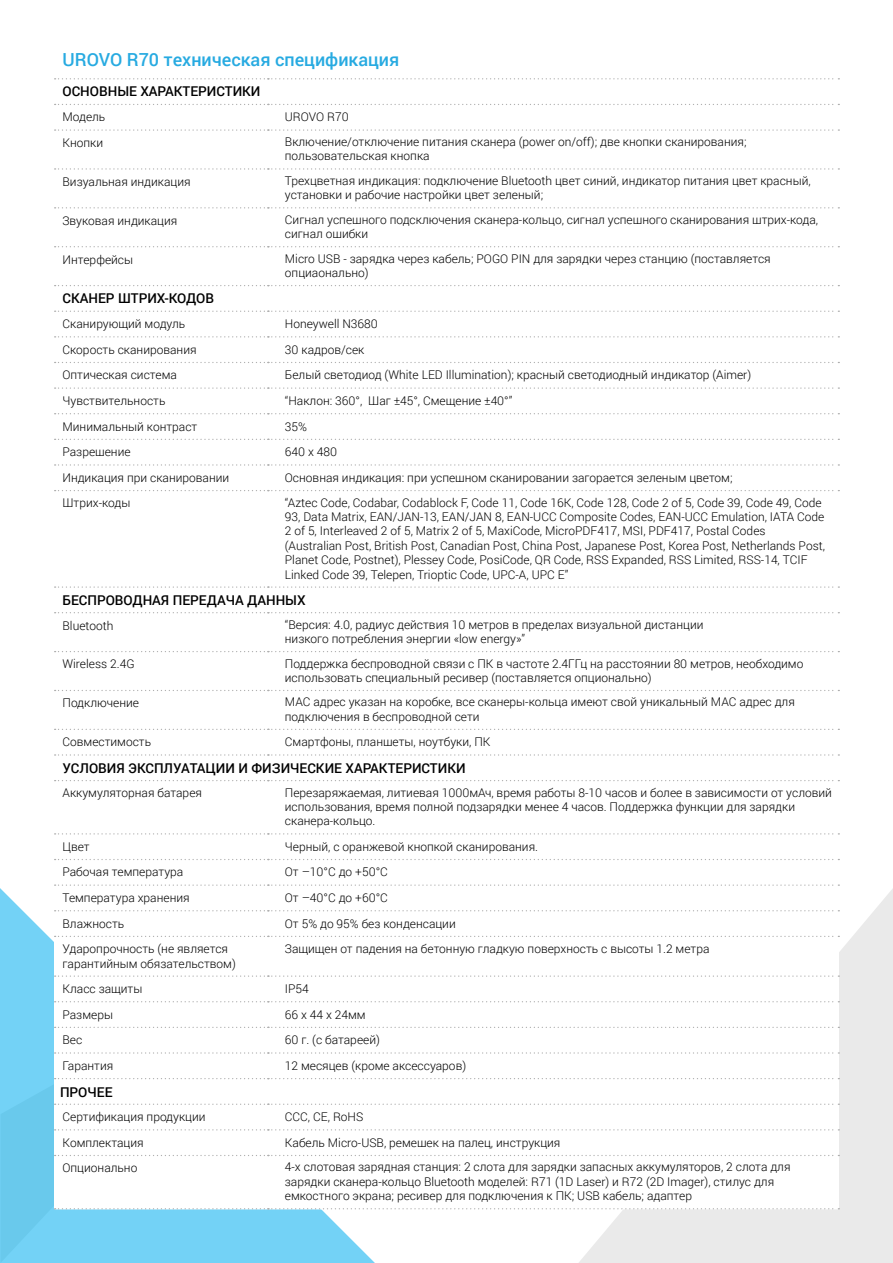
<style>
.page{position:relative;width:893px;height:1263px;background:#fff}
.page>*{position:absolute;margin:0;border:0;box-sizing:border-box;transform-origin:0 0}
.t1{font:500 18px "Roboto";color:#27aae1}
.t2{font:500 13.5px "Roboto";color:#000}
.t3{font:300 12px/14.4px "Roboto";color:#000}
</style>
<div class="page">
<svg style="left:578px;top:889px;width:315px;height:374px;background:#ebebeb"></svg>
<svg style="left:0;top:888px;width:375px;height:375px;background:#7bd3f4"></svg>
<div style="left:54px;top:54px;width:785px;height:1155px;background:#fff"></div>
<svg style="left:55px;top:78px;width:784px;height:1px"></svg>
<svg style="left:55px;top:104px;width:784px;height:1px"></svg>
<svg style="left:55px;top:129px;width:784px;height:2px"></svg>
<svg style="left:55px;top:168px;width:784px;height:2px"></svg>
<svg style="left:55px;top:207px;width:784px;height:1px"></svg>
<svg style="left:55px;top:246px;width:784px;height:1px"></svg>
<svg style="left:55px;top:285px;width:784px;height:1px"></svg>
<svg style="left:55px;top:311px;width:784px;height:1px"></svg>
<svg style="left:55px;top:336px;width:784px;height:1px"></svg>
<svg style="left:55px;top:362px;width:784px;height:1px"></svg>
<svg style="left:55px;top:387px;width:784px;height:2px"></svg>
<svg style="left:55px;top:413px;width:784px;height:1px"></svg>
<svg style="left:55px;top:439px;width:784px;height:1px"></svg>
<svg style="left:55px;top:464px;width:784px;height:2px"></svg>
<svg style="left:55px;top:490px;width:784px;height:1px"></svg>
<svg style="left:55px;top:586px;width:784px;height:2px"></svg>
<svg style="left:55px;top:612px;width:784px;height:1px"></svg>
<svg style="left:55px;top:651px;width:784px;height:1px"></svg>
<svg style="left:55px;top:690px;width:784px;height:1px"></svg>
<svg style="left:55px;top:729px;width:784px;height:1px"></svg>
<svg style="left:55px;top:754px;width:784px;height:2px"></svg>
<svg style="left:55px;top:780px;width:784px;height:1px"></svg>
<svg style="left:55px;top:833px;width:784px;height:1px"></svg>
<svg style="left:55px;top:859px;width:784px;height:1px"></svg>
<svg style="left:55px;top:884px;width:784px;height:2px"></svg>
<svg style="left:55px;top:910px;width:784px;height:1px"></svg>
<svg style="left:55px;top:936px;width:784px;height:1px"></svg>
<svg style="left:55px;top:975px;width:784px;height:2px"></svg>
<svg style="left:55px;top:1001px;width:784px;height:1px"></svg>
<svg style="left:55px;top:1027px;width:784px;height:1px"></svg>
<svg style="left:55px;top:1052px;width:784px;height:2px"></svg>
<svg style="left:55px;top:1078px;width:784px;height:1px"></svg>
<svg style="left:55px;top:1103px;width:784px;height:2px"></svg>
<svg style="left:55px;top:1129px;width:784px;height:1px"></svg>
<svg style="left:55px;top:1155px;width:784px;height:1px"></svg>
<svg style="left:55px;top:1208px;width:784px;height:1px"></svg>
<h1 class="t1" style="left:63px;top:47px;width:338px">UROVO R70 техническая спецификация</h1>
<p class="t2" style="left:63px;top:82px;width:199px">ОСНОВНЫЕ ХАРАКТЕРИСТИКИ</p>
<p class="t3" style="left:63px;top:109px;width:44px">Модель</p>
<p class="t3" style="left:285px;top:109px;width:65px">UROVO R70</p>
<p class="t3" style="left:63px;top:135px;width:42px">Кнопки</p>
<p class="t3" style="left:285px;top:134px;width:463px">Включение/отключение питания сканера (power on/off); две кнопки сканирования; пользовательская кнопка</p>
<p class="t3" style="left:63px;top:174px;width:130px">Визуальная индикация</p>
<p class="t3" style="left:285px;top:173px;width:527px">Трехцветная индикация: подключение Bluetooth цвет синий, индикатор питания цвет красный, установки и рабочие настройки цвет зеленый;</p>
<p class="t3" style="left:63px;top:213px;width:116px">Звуковая индикация</p>
<p class="t3" style="left:285px;top:212px;width:535px">Сигнал успешного подсключения сканера-кольцо, сигнал успешного сканирования штрих-кода, сигнал ошибки</p>
<p class="t3" style="left:63px;top:252px;width:72px">Интерфейсы</p>
<p class="t3" style="left:285px;top:251px;width:487px">Micro USB - зарядка через кабель; POGO PIN для зарядки через станцию (поставляется опциаонально)</p>
<p class="t2" style="left:63px;top:289px;width:153px">СКАНЕР ШТРИХ-КОДОВ</p>
<p class="t3" style="left:63px;top:316px;width:124px">Сканирующий модуль</p>
<p class="t3" style="left:285px;top:316px;width:94px">Honeywell N3680</p>
<p class="t3" style="left:63px;top:342px;width:136px">Скорость сканирования</p>
<p class="t3" style="left:285px;top:342px;width:81px">30 кадров/сек</p>
<p class="t3" style="left:62px;top:367px;width:116px">Оптическая система</p>
<p class="t3" style="left:285px;top:367px;width:468px">Белый светодиод (White LED Illumination); красный светодиодный индикатор (Aimer)</p>
<p class="t3" style="left:62px;top:393px;width:104px">Чувствительность</p>
<p class="t3" style="left:285px;top:393px;width:229px">“Наклон: 360°, Шаг ±45°, Смещение ±40°”</p>
<p class="t3" style="left:62px;top:419px;width:136px">Минимальный контраст</p>
<p class="t3" style="left:285px;top:419px;width:24px">35%</p>
<p class="t3" style="left:62px;top:444px;width:70px">Разрешение</p>
<p class="t3" style="left:285px;top:444px;width:54px">640 x 480</p>
<p class="t3" style="left:62px;top:470px;width:168px">Индикация при сканировании</p>
<p class="t3" style="left:285px;top:470px;width:449px">Основная индикация: при успешном сканировании загорается зеленым цветом;</p>
<p class="t3" style="left:62px;top:495px;width:69px">Штрих-коды</p>
<p class="t3" style="left:285px;top:495px;width:542px">“Aztec Code, Codabar, Codablock F, Code 11, Code 16K, Code 128, Code 2 of 5, Code 39, Code 49, Code 93, Data Matrix, EAN/JAN-13, EAN/JAN 8, EAN-UCC Composite Codes, EAN-UCC Emulation, IATA Code 2 of 5, Interleaved 2 of 5, Matrix 2 of 5, MaxiCode, MicroPDF417, MSI, PDF417, Postal Codes (Australian Post, British Post, Canadian Post, China Post, Japanese Post, Korea Post, Netherlands Post, Planet Code, Postnet), Plessey Code, PosiCode, QR Code, RSS Expanded, RSS Limited, RSS-14, TCIF Linked Code 39, Telepen, Trioptic Code, UPC-A, UPC E”</p>
<p class="t2" style="left:63px;top:590px;width:245px">БЕСПРОВОДНАЯ ПЕРЕДАЧА ДАННЫХ</p>
<p class="t3" style="left:63px;top:618px;width:52px">Bluetooth</p>
<p class="t3" style="left:285px;top:617px;width:420px">“Версия: 4.0, радиус действия 10 метров в пределах визуальной дистанции низкого потребления энергии «low energy»”</p>
<p class="t3" style="left:63px;top:656px;width:74px">Wireless 2.4G</p>
<p class="t3" style="left:285px;top:656px;width:520px">Поддержка беспроводной связи с ПК в частоте 2.4ГГц на расстоянии 80 метров, необходимо использовать специальный ресивер (поставляется опционально)</p>
<p class="t3" style="left:63px;top:695px;width:78px">Подключение</p>
<p class="t3" style="left:285px;top:695px;width:511px">MAC адрес указан на коробке, все сканеры-кольца имеют свой уникальный MAC адрес для подключения в беспроводной сети</p>
<p class="t3" style="left:63px;top:734px;width:90px">Совместимость</p>
<p class="t3" style="left:285px;top:734px;width:207px">Смартфоны, планшеты, ноутбуки, ПК</p>
<p class="t2" style="left:63px;top:758px;width:405px">УСЛОВИЯ ЭКСПЛУАТАЦИИ И ФИЗИЧЕСКИЕ ХАРАКТЕРИСТИКИ</p>
<p class="t3" style="left:63px;top:785px;width:141px">Аккумуляторная батарея</p>
<p class="t3" style="left:285px;top:785px;width:549px">Перезаряжаемая, литиевая 1000мАч, время работы 8-10 часов и более в зависимости от условий использования, время полной подзарядки менее 4 часов. Поддержка функции для зарядки сканера-кольцо.</p>
<p class="t3" style="left:63px;top:839px;width:29px">Цвет</p>
<p class="t3" style="left:285px;top:839px;width:255px">Черный, с оранжевой кнопкой сканирования.</p>
<p class="t3" style="left:63px;top:864px;width:122px">Рабочая температура</p>
<p class="t3" style="left:285px;top:864px;width:104px">От –10°C до +50°C</p>
<p class="t3" style="left:63px;top:890px;width:129px">Температура хранения</p>
<p class="t3" style="left:285px;top:890px;width:104px">От –40°C до +60°C</p>
<p class="t3" style="left:63px;top:916px;width:63px">Влажность</p>
<p class="t3" style="left:285px;top:916px;width:172px">От 5% до 95% без конденсации</p>
<p class="t3" style="left:63px;top:941px;width:175px">Ударопрочность (не является гарантийным обязательством)</p>
<p class="t3" style="left:285px;top:941px;width:426px">Защищен от падения на бетонную гладкую поверхность с высоты 1.2 метра</p>
<p class="t3" style="left:62px;top:981px;width:81px">Класс защиты</p>
<p class="t3" style="left:285px;top:981px;width:25px">IP54</p>
<p class="t3" style="left:62px;top:1007px;width:52px">Размеры</p>
<p class="t3" style="left:285px;top:1007px;width:82px">66 х 44 х 24мм</p>
<p class="t3" style="left:62px;top:1032px;width:21px">Вес</p>
<p class="t3" style="left:285px;top:1032px;width:97px">60 г. (с батареей)</p>
<p class="t3" style="left:62px;top:1058px;width:52px">Гарантия</p>
<p class="t3" style="left:285px;top:1058px;width:183px">12 месяцев (кроме аксессуаров)</p>
<p class="t2" style="left:60px;top:1083px;width:54px">ПРОЧЕЕ</p>
<p class="t3" style="left:63px;top:1109px;width:145px">Сертификация продукции</p>
<p class="t3" style="left:285px;top:1109px;width:80px">CCC, CE, RoHS</p>
<p class="t3" style="left:63px;top:1135px;width:83px">Комплектация</p>
<p class="t3" style="left:285px;top:1135px;width:277px">Кабель Micro-USB, ремешек на палец, инструкция</p>
<p class="t3" style="left:63px;top:1160px;width:76px">Опционально</p>
<p class="t3" style="left:285px;top:1159px;width:507px">4-х слотовая зарядная станция: 2 слота для зарядки запасных аккумуляторов, 2 слота для зарядки сканера-кольцо Bluetooth моделей: R71 (1D Laser) и R72 (2D Imager), стилус для емкостного экрана; ресивер для подключения к ПК; USB кабель; адаптер</p>
</div>
